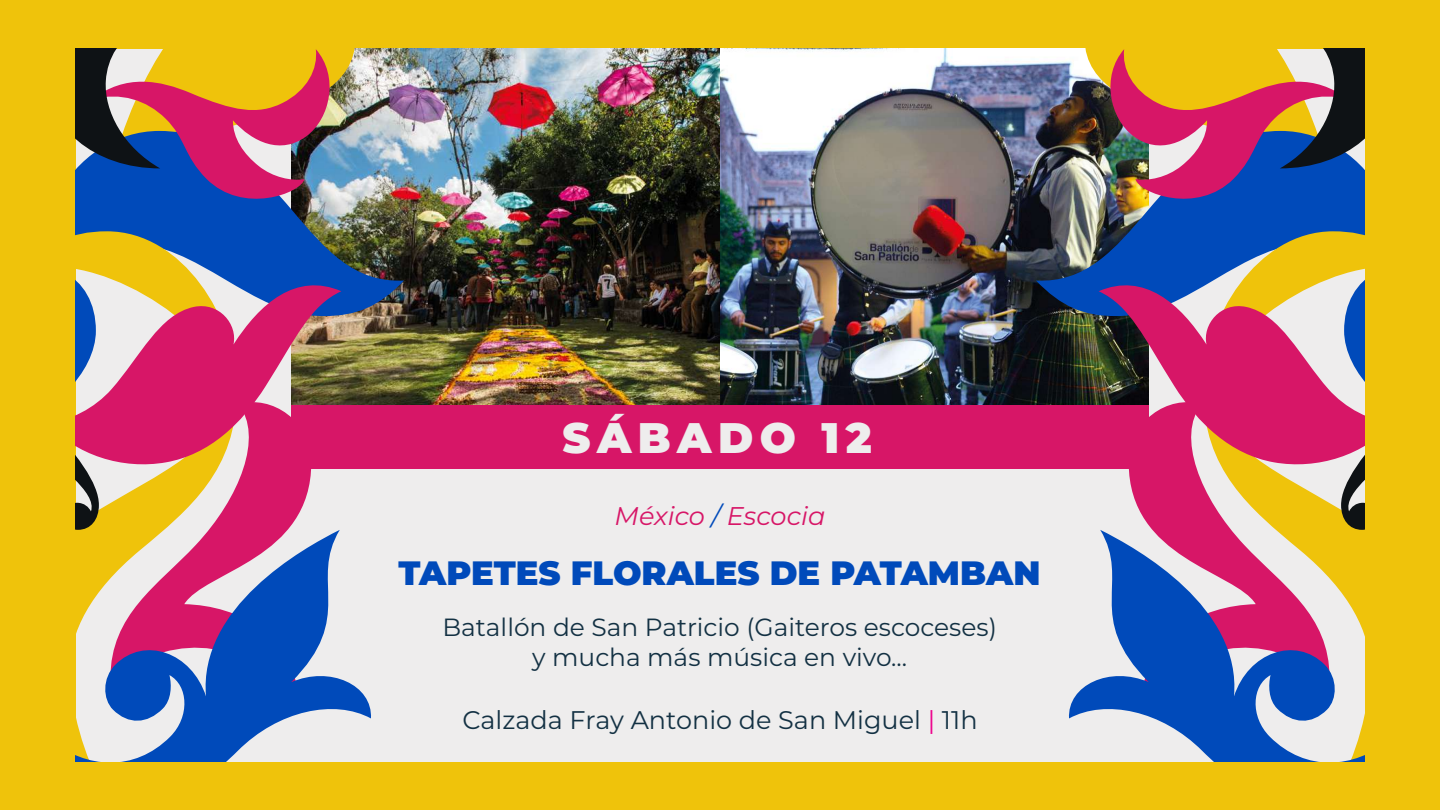
<style>
.page{position:relative;width:1440px;height:810px;background:#efc30b}
.page>*{position:absolute;margin:0;border:0;box-sizing:border-box;transform-origin:0 0}
.t1{font:900 42.67px "Montserrat";letter-spacing:.15em;color:#eeeded}
.t2{font:900 33.75px "Montserrat";color:#004aba}
.t3{font:italic 25.58px "Montserrat";color:#d71667}
.t4{font:25.5px "Montserrat";color:#133143}
.t5{font:24.9px/30.2px "Montserrat";color:#133143;text-align:center}
.s1{color:#004aba}
.s2{color:#ed028c}
</style>
<div class="page">
<div style="left:76px;top:49px;width:1288px;height:712px;background:#eeeded"></div>
<img style="left:404px;top:49px;width:316px;height:357px">
<img style="left:720px;top:49px;width:316px;height:357px">
<div style="left:291px;top:406px;width:858px;height:63px;background:#d71667"></div>
<svg style="left:237px;top:470px;width:74px;height:60px;fill:#d71667"></svg>
<img style="left:76px;top:49px;width:328px;height:357px">
<svg style="left:76px;top:231px;width:161px;height:299px;fill:#efc30b"></svg>
<svg style="left:76px;top:530px;width:295px;height:231px"></svg>
<svg style="left:76px;top:470px;width:23px;height:60px"></svg>
<svg style="left:76px;top:49px;width:263px;height:166px"></svg>
<svg style="left:76px;top:272px;width:265px;height:198px;fill:#d71667"></svg>
<svg style="left:1129px;top:470px;width:74px;height:60px;fill:#d71667"></svg>
<img style="left:1036px;top:49px;width:328px;height:357px">
<svg style="left:1203px;top:231px;width:161px;height:299px;fill:#efc30b"></svg>
<svg style="left:1069px;top:530px;width:295px;height:231px"></svg>
<svg style="left:1341px;top:470px;width:23px;height:60px"></svg>
<svg style="left:1101px;top:49px;width:263px;height:166px"></svg>
<svg style="left:1099px;top:272px;width:265px;height:198px;fill:#d71667"></svg>
<h1 class="t1" style="left:563px;top:406px;width:311px">SÁBADO 12</h1>
<p class="t3" style="left:615px;top:498px;width:212px">México <span class="s1">/</span> Escocia</p>
<h2 class="t2" style="left:398px;top:548px;width:644px">TAPETES FLORALES DE PATAMBAN</h2>
<p class="t5" style="left:442px;top:611px;width:556px">Batallón de San Patricio (Gaiteros escoceses) y mucha más música en vivo...</p>
<p class="t4" style="left:462px;top:703px;width:517px">Calzada Fray Antonio de San Miguel <span class="s2">|</span> 11h</p>
</div>
